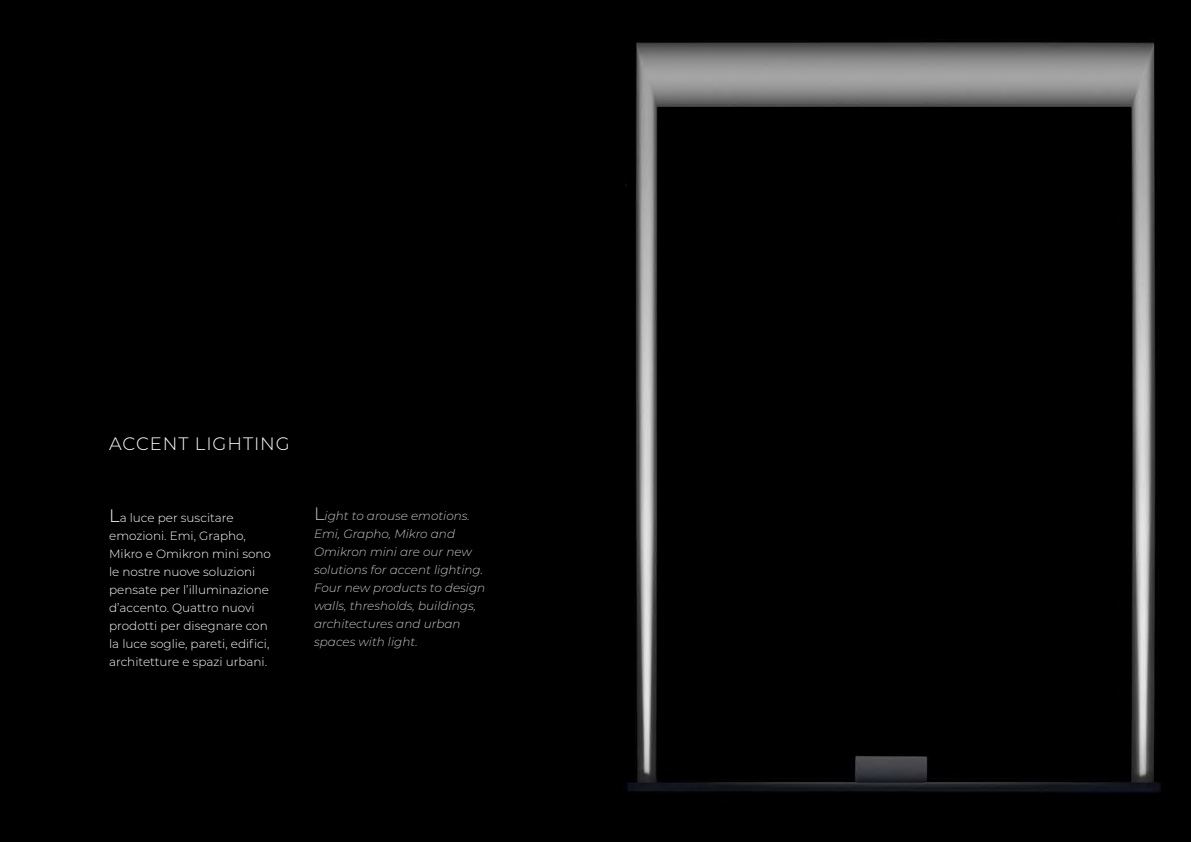
<style>
.page{position:relative;width:1191px;height:842px;background:#fff}
.page>*{position:absolute;margin:0;border:0;box-sizing:border-box;transform-origin:0 0}
.t1{font:300 18px "Montserrat";letter-spacing:.05em;color:#fff}
.t2{font:300 12px/18px "Montserrat";color:#fff}
.t3{font:italic 300 12px/18px "Montserrat";color:#c5c6c6}
.s1{font-size:18px}
.s2{font-style:normal;font-size:18px}
</style>
<div class="page">
<img style="left:595px;top:0;width:596px;height:842px">
<div style="left:0;top:0;width:595px;height:842px;background:#000"></div>
<h1 class="t1" style="left:109px;top:431px;width:182px">ACCENT LIGHTING</h1>
<p class="t2" style="left:109px;top:508px;width:163px"><span class="s1">L</span>a luce per suscitare emozioni. Emi, Grapho,<br>Mikro e Omikron mini sono le nostre nuove soluzioni pensate per l’illuminazione d’accento. Quattro nuovi prodotti per disegnare con la luce soglie, pareti, edifici, architetture e spazi urbani.</p>
<p class="t3" style="left:314px;top:506px;width:173px"><span class="s2">L</span>ight to arouse emotions.<br>Emi, Grapho, Mikro and<br>Omikron mini are our new solutions for accent lighting.<br>Four new products to design walls, thresholds, buildings, architectures and urban spaces with light.</p>
</div>
